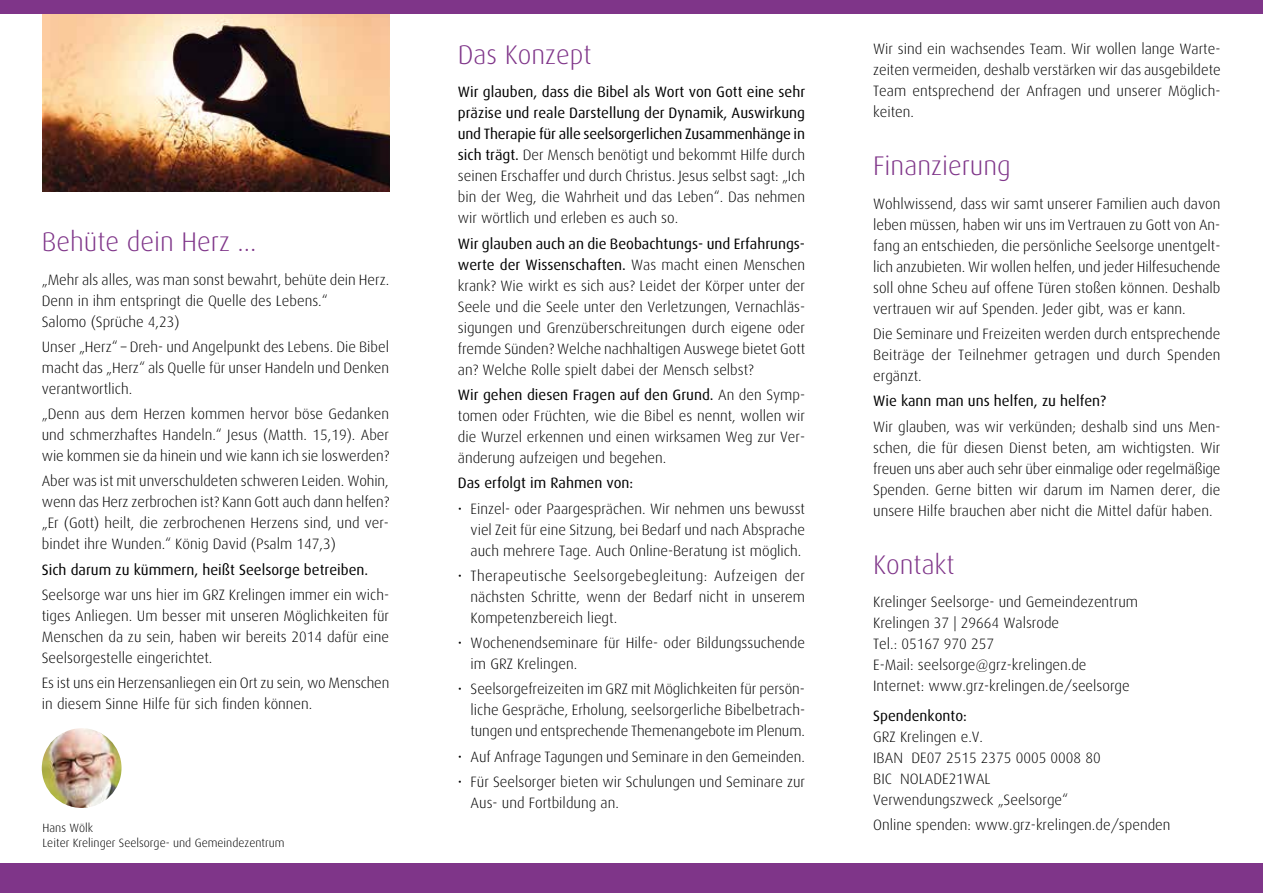
<style>
.page{position:relative;width:1263px;height:893px;background:#fff}
.page>*{position:absolute;margin:0;border:0;box-sizing:border-box;transform-origin:0 0}
.t1{font:300 27px "Dax";color:#7f3589}
.t2{font:300 15px/21px "Dax";color:#000;text-align:justify}
.t3{font:15px "Dax";color:#000}
.t4{font:300 12px/15px "Dax";color:#000}
.s1{font-weight:400}
</style>
<div class="page">
<img style="left:43px;top:13px;width:347px;height:178px">
<div style="left:0;top:864px;width:1263px;height:29px;background:#7f3589"></div>
<div style="left:0;top:0;width:1263px;height:13px;background:#7f3589"></div>
<img style="left:42px;top:728px;width:80px;height:80px;border-radius:40px">
<h1 class="t1" style="left:42px;top:227px;width:216px">Behüte dein Herz ...</h1>
<p class="t2" style="left:42px;top:269px;width:349px;text-align:left">„Mehr als alles, was man sonst bewahrt, behüte dein Herz.<br>Denn in ihm entspringt die Quelle des Lebens.“<br>Salomo (Sprüche 4,23)</p>
<p class="t2" style="left:42px;top:336px;width:349px">Unser „Herz“ – Dreh- und Angelpunkt des Lebens. Die Bibel macht das „Herz“ als Quelle für unser Handeln und Denken verantwortlich.</p>
<p class="t2" style="left:42px;top:404px;width:349px">„Denn aus dem Herzen kommen hervor böse Gedanken und schmerzhaftes Handeln.“ Jesus (Matth. 15,19). Aber wie kommen sie da hinein und wie kann ich sie loswerden?</p>
<p class="t2" style="left:42px;top:471px;width:349px">Aber was ist mit unverschuldeten schweren Leiden. Wohin, wenn das Herz zerbrochen ist? Kann Gott auch dann helfen? „Er (Gott) heilt, die zerbrochenen Herzens sind, und ver&shy;bindet ihre Wunden.“ König David (Psalm 147,3)</p>
<p class="t3" style="left:42px;top:561px;width:328px">Sich darum zu kümmern, heißt Seelsorge betreiben.</p>
<p class="t2" style="left:42px;top:584px;width:349px">Seelsorge war uns hier im GRZ Krelingen immer ein wich&shy;tiges Anliegen. Um besser mit unseren Möglichkeiten für Menschen da zu sein, haben wir bereits 2014 dafür eine Seelsorgestelle eingerichtet.</p>
<p class="t2" style="left:42px;top:673px;width:349px">Es ist uns ein Herzensanliegen ein Ort zu sein, wo Menschen in diesem Sinne Hilfe für sich finden können.</p>
<p class="t4" style="left:43px;top:820px;width:244px">Hans Wölk<br>Leiter Krelinger Seelsorge- und Gemeindezentrum</p>
<h1 class="t1" style="left:458px;top:40px;width:135px">Das Konzept</h1>
<p class="t2" style="left:458px;top:82px;width:349px"><span class="s1">Wir glauben, dass die Bibel als Wort von Gott eine sehr präzise und reale Darstellung der Dynamik, Auswirkung und Therapie für alle seelsorgerlichen Zusammenhänge in sich trägt.</span> Der Mensch benötigt und bekommt Hilfe durch seinen Erschaffer und durch Christus. Jesus selbst sagt: „Ich bin der Weg, die Wahrheit und das Leben“. Das nehmen wir wörtlich und erleben es auch so.</p>
<p class="t2" style="left:458px;top:233px;width:349px"><span class="s1">Wir glauben auch an die Beobachtungs- und Erfahrungs&shy;werte der Wissenschaften.</span> Was macht einen Menschen krank? Wie wirkt es sich aus? Leidet der Körper unter der Seele und die Seele unter den Verletzungen, Vernachläs&shy;sigungen und Grenzüberschreitungen durch eigene oder fremde Sünden? Welche nachhaltigen Auswege bietet Gott an? Welche Rolle spielt dabei der Mensch selbst?</p>
<p class="t2" style="left:458px;top:384px;width:349px"><span class="s1">Wir gehen diesen Fragen auf den Grund.</span> An den Symp&shy;tomen oder Früchten, wie die Bibel es nennt, wollen wir die Wurzel erkennen und einen wirksamen Weg zur Ver&shy;änderung aufzeigen und begehen.</p>
<p class="t3" style="left:458px;top:475px;width:177px">Das erfolgt im Rahmen von:</p>
<p class="t2" style="left:471px;top:498px;width:336px;text-indent:-13px">• Einzel- oder Paargesprächen. Wir nehmen uns bewusst viel Zeit für eine Sitzung, bei Bedarf und nach Absprache auch mehrere Tage. Auch Online-Beratung ist möglich.</p>
<p class="t2" style="left:471px;top:565px;width:336px;text-indent:-13px">• Therapeutische Seelsorgebegleitung: Aufzeigen der nächsten Schritte, wenn der Bedarf nicht in unserem Kompetenzbereich liegt.</p>
<p class="t2" style="left:471px;top:632px;width:336px;text-indent:-13px">• Wochenendseminare für Hilfe- oder Bildungssuchende im GRZ Krelingen.</p>
<p class="t2" style="left:471px;top:679px;width:336px;text-indent:-13px">• Seelsorgefreizeiten im GRZ mit Möglichkeiten für persön&shy;liche Gespräche, Erholung, seelsorgerliche Bibelbetrach&shy;tungen und entsprechende Themenangebote im Plenum.</p>
<p class="t2" style="left:458px;top:746px;width:349px">• Auf Anfrage Tagungen und Seminare in den Gemeinden.</p>
<p class="t2" style="left:471px;top:771px;width:336px;text-indent:-13px">• Für Seelsorger bieten wir Schulungen und Seminare zur<br>Aus- und Fortbildung an.</p>
<p class="t2" style="left:873px;top:39px;width:349px">Wir sind ein wachsendes Team. Wir wollen lange Warte&shy;zeiten vermeiden, deshalb verstärken wir das ausgebildete Team entsprechend der Anfragen und unserer Möglich&shy;keiten.</p>
<h1 class="t1" style="left:873px;top:151px;width:139px">Finanzierung</h1>
<p class="t2" style="left:873px;top:193px;width:349px">Wohlwissend, dass wir samt unserer Familien auch davon leben müssen, haben wir uns im Vertrauen zu Gott von An&shy;fang an entschieden, die persönliche Seelsorge unentgelt&shy;lich anzubieten. Wir wollen helfen, und jeder Hilfesuchende soll ohne Scheu auf offene Türen stoßen können. Deshalb vertrauen wir auf Spenden. Jeder gibt, was er kann.</p>
<p class="t2" style="left:873px;top:324px;width:349px">Die Seminare und Freizeiten werden durch entsprechende Beiträge der Teilnehmer getragen und durch Spenden ergänzt.</p>
<p class="t3" style="left:873px;top:393px;width:234px">Wie kann man uns helfen, zu helfen?</p>
<p class="t2" style="left:873px;top:416px;width:349px">Wir glauben, was wir verkünden; deshalb sind uns Men&shy;schen, die für diesen Dienst beten, am wichtigsten. Wir freuen uns aber auch sehr über einmalige oder regelmäßige Spenden. Gerne bitten wir darum im Namen derer, die unsere Hilfe brauchen aber nicht die Mittel dafür haben.</p>
<h1 class="t1" style="left:873px;top:550px;width:83px">Kontakt</h1>
<p class="t2" style="left:873px;top:592px;width:266px;text-align:left">Krelinger Seelsorge- und Gemeindezentrum Krelingen 37 | 29664 Walsrode<br>Tel.: 05167 970 257<br>E-Mail: seelsorge@grz-krelingen.de Internet: www.grz-krelingen.de/seelsorge</p>
<p class="t3" style="left:873px;top:707px;width:95px">Spendenkonto:</p>
<p class="t2" style="left:873px;top:726px;width:229px;text-align:left">GRZ Krelingen e.V.<br>IBAN DE07 2515 2375 0005 0008 80<br>BIC NOLADE21WAL<br>Verwendungszweck „Seelsorge“</p>
<p class="t2" style="left:873px;top:815px;width:299px">Online spenden: www.grz-krelingen.de/spenden</p>
</div>
